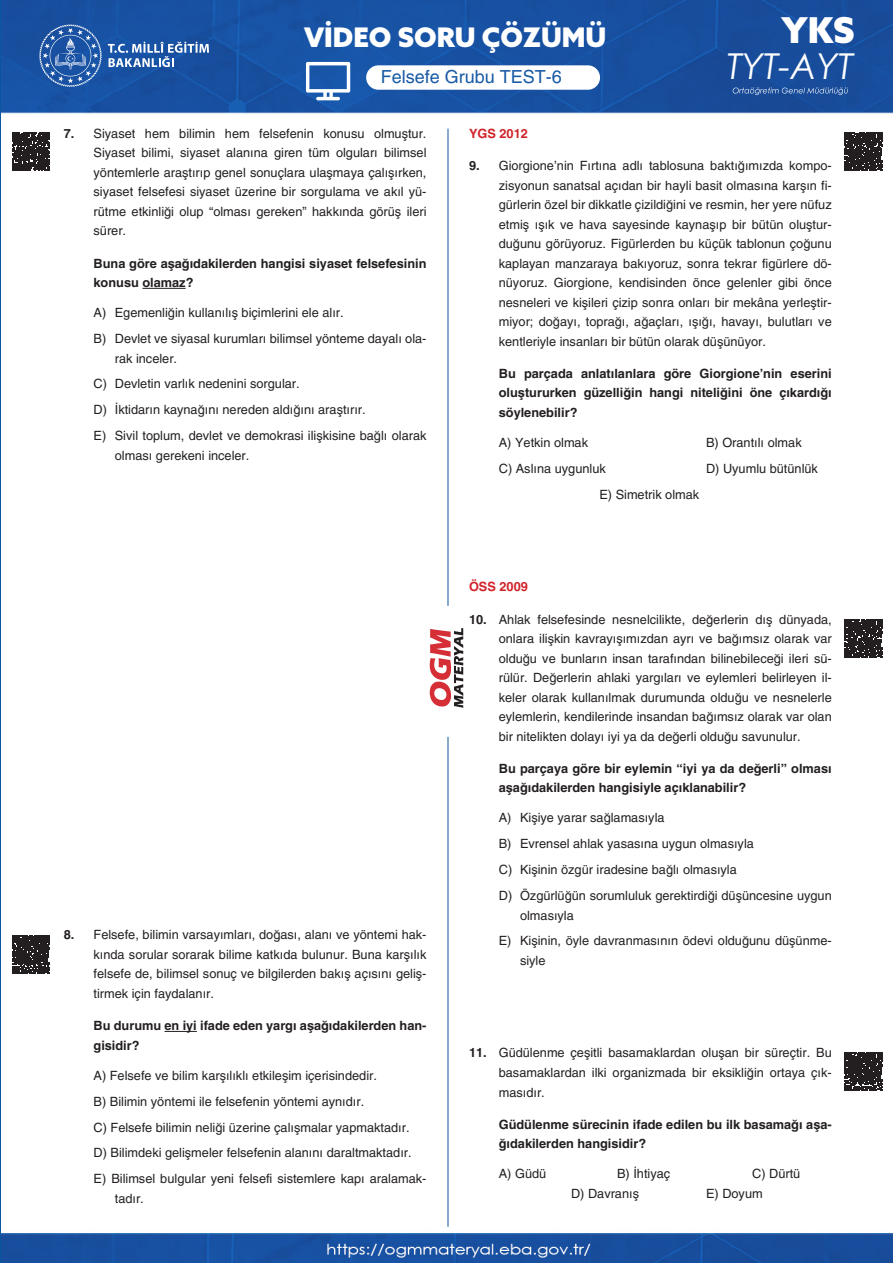
<style>
.page{position:relative;width:893px;height:1263px;background:#fff}
.page>*{position:absolute;margin:0;border:0;box-sizing:border-box;transform-origin:0 0}
.t1{font:italic 35.7px "Century Gothic";color:#fff}
.t2{font:900 35.7px "Azo Sans";color:#fff}
.t3{font:900 27px "Azo Sans";color:#fff}
.t4{font:18px "Helveticasinav";color:#185aa5}
.SORU__NORMAL{font:12.75px/19.5px "Helveticasinav";color:#231f20;text-align:justify}
.CEVAP_5_Lİ__Y{font:12.75px/19.5px "Helveticasinav";color:#231f20}
.SORU__Y{font:700 12.75px/19.5px "Helveticasinav";color:#231f20}
.SORU__Y-2{font:700 12.75px "Helveticasinav";color:#d1232a}
.s1{font-weight:700}
</style>
<div class="page">
<img style="left:2px;top:0;width:891px;height:1263px">
<hr style="left:448px;top:129px;width:1px;height:477px;background:#1358a3">
<hr style="left:448px;top:737px;width:1px;height:490px;background:#1358a3">
<svg style="left:39px;top:24px;width:63px;height:63px;background:#3a6bb0"></svg>
<svg style="left:108px;top:42px;width:101px;height:25px;background:#5781bb"></svg>
<svg style="left:430px;top:627px;width:33px;height:81px"></svg>
<svg style="left:306px;top:62px;width:44px;height:38px"></svg>
<svg style="left:733px;top:87px;width:115px;height:8px"></svg>
<div style="left:366px;top:65px;width:234px;height:25px;background:#fff;border-radius:12px"></div>
<hr style="left:142px;top:288px;width:44px;height:1px;background:#231f20">
<hr style="left:165px;top:1031px;width:32px;height:1px;background:#231f20">
<svg style="left:12px;top:133px;width:38px;height:37px"></svg>
<svg style="left:12px;top:935px;width:38px;height:38px"></svg>
<svg style="left:844px;top:133px;width:38px;height:37px"></svg>
<svg style="left:844px;top:620px;width:38px;height:37px"></svg>
<svg style="left:844px;top:1052px;width:38px;height:38px"></svg>
<h2 class="t3" style="left:304px;top:19px;width:304px">VİDEO SORU ÇÖZÜMÜ</h2>
<h1 class="t2" style="left:781px;top:6px;width:75px">YKS</h1>
<h3 class="t4" style="left:381px;top:67px;width:183px">Felsefe Grubu TEST-6</h3>
<h1 class="t1" style="left:727px;top:41px;width:128px">TYT-AYT</h1>
<p class="SORU__NORMAL" style="left:94px;top:124px;width:334px;text-indent:-30px"><span class="s1">7.</span> Siyaset hem bilimin hem felsefenin konusu olmuştur.<br>Siyaset bilimi, siyaset alanına giren tüm olguları bilimsel yöntemlerle araştırıp genel sonuçlara ulaşmaya çalışırken, siyaset felsefesi siyaset üzerine bir sorgulama ve akıl yü&shy;rütme etkinliği olup “olması gereken” hakkında görüş ileri sürer.</p>
<p class="SORU__Y" style="left:94px;top:253px;width:334px">Buna göre aşağıdakilerden hangisi siyaset felsefesinin konusu olamaz?</p>
<p class="CEVAP_5_Lİ__Y" style="left:94px;top:303px;width:252px">A) Egemenliğin kullanılış biçimlerini ele alır.</p>
<p class="CEVAP_5_Lİ__Y" style="left:115px;top:329px;width:313px;text-indent:-21px">B) Devlet ve siyasal kurumları bilimsel yönteme dayalı ola&shy;rak inceler.</p>
<p class="CEVAP_5_Lİ__Y" style="left:94px;top:374px;width:208px">C) Devletin varlık nedenini sorgular.</p>
<p class="CEVAP_5_Lİ__Y" style="left:94px;top:400px;width:274px">D) İktidarın kaynağını nereden aldığını araştırır.</p>
<p class="CEVAP_5_Lİ__Y" style="left:115px;top:426px;width:313px;text-indent:-21px">E) Sivil toplum, devlet ve demokrasi ilişkisine bağlı olarak olması gerekeni inceler.</p>
<p class="SORU__NORMAL" style="left:94px;top:925px;width:334px;text-indent:-30px"><span class="s1">8.</span> Felsefe, bilimin varsayımları, doğası, alanı ve yöntemi hak&shy;kında sorular sorarak bilime katkıda bulunur. Buna karşılık felsefe de, bilimsel sonuç ve bilgilerden bakış açısını geliş&shy;tirmek için faydalanır.</p>
<p class="SORU__Y" style="left:94px;top:1016px;width:334px">Bu durumu en iyi ifade eden yargı aşağıdakilerden han&shy;gisidir?</p>
<p class="CEVAP_5_Lİ__Y" style="left:94px;top:1065px;width:285px">A) Felsefe ve bilim karşılıklı etkileşim içerisindedir.</p>
<p class="CEVAP_5_Lİ__Y" style="left:94px;top:1091px;width:272px">B) Bilimin yöntemi ile felsefenin yöntemi aynıdır.</p>
<p class="CEVAP_5_Lİ__Y" style="left:94px;top:1117px;width:317px">C) Felsefe bilimin neliği üzerine çalışmalar yapmaktadır.</p>
<p class="CEVAP_5_Lİ__Y" style="left:94px;top:1143px;width:320px">D) Bilimdeki gelişmeler felsefenin alanını daraltmaktadır.</p>
<p class="CEVAP_5_Lİ__Y" style="left:115px;top:1169px;width:313px;text-indent:-21px">E) Bilimsel bulgular yeni felsefi sistemlere kapı aralamak&shy;tadır.</p>
<p class="SORU__Y-2" style="left:469px;top:126px;width:60px">YGS 2012</p>
<p class="SORU__NORMAL" style="left:499px;top:156px;width:334px;text-indent:-30px"><span class="s1">9.</span> Giorgione’nin Fırtına adlı tablosuna baktığımızda kompo&shy;zisyonun sanatsal açıdan bir hayli basit olmasına karşın fi&shy;gürlerin özel bir dikkatle çizildiğini ve resmin, her yere nüfuz etmiş ışık ve hava sayesinde kaynaşıp bir bütün oluştur&shy;duğunu görüyoruz. Figürlerden bu küçük tablonun çoğunu kaplayan manzaraya bakıyoruz, sonra tekrar figürlere dö&shy;nüyoruz. Giorgione, kendisinden önce gelenler gibi önce nesneleri ve kişileri çizip sonra onları bir mekâna yerleştir&shy;miyor; doğayı, toprağı, ağaçları, ışığı, havayı, bulutları ve kentleriyle insanları bir bütün olarak düşünüyor.</p>
<p class="SORU__Y" style="left:499px;top:364px;width:334px;text-align:justify">Bu parçada anlatılanlara göre Giorgione’nin eserini oluştururken güzelliğin hangi niteliğini öne çıkardığı söylenebilir?</p>
<p class="CEVAP_5_Lİ__Y" style="left:499px;top:433px;width:91px">A) Yetkin olmak</p>
<p class="CEVAP_5_Lİ__Y" style="left:706px;top:433px;width:97px">B) Orantılı olmak</p>
<p class="CEVAP_5_Lİ__Y" style="left:499px;top:459px;width:108px">C) Aslına uygunluk</p>
<p class="CEVAP_5_Lİ__Y" style="left:706px;top:459px;width:113px">D) Uyumlu bütünlük</p>
<p class="CEVAP_5_Lİ__Y" style="left:599px;top:485px;width:101px">E) Simetrik olmak</p>
<p class="SORU__Y-2" style="left:469px;top:579px;width:60px">ÖSS 2009</p>
<p class="SORU__NORMAL" style="left:499px;top:609px;width:334px;text-indent:-30px"><span class="s1">10.</span> Ahlak felsefesinde nesnelcilikte, değerlerin dış dünyada, onlara ilişkin kavrayışımızdan ayrı ve bağımsız olarak var olduğu ve bunların insan tarafından bilinebileceği ileri sü&shy;rülür. Değerlerin ahlaki yargıları ve eylemleri belirleyen il&shy;keler olarak kullanılmak durumunda olduğu ve nesnelerle eylemlerin, kendilerinde insandan bağımsız olarak var olan bir nitelikten dolayı iyi ya da değerli olduğu savunulur.</p>
<p class="SORU__Y" style="left:499px;top:759px;width:334px">Bu parçaya göre bir eylemin “iyi ya da değerli” olması aşağıdakilerden hangisiyle açıklanabilir?</p>
<p class="CEVAP_5_Lİ__Y" style="left:499px;top:808px;width:167px">A) Kişiye yarar sağlamasıyla</p>
<p class="CEVAP_5_Lİ__Y" style="left:499px;top:834px;width:257px">B) Evrensel ahlak yasasına uygun olmasıyla</p>
<p class="CEVAP_5_Lİ__Y" style="left:499px;top:860px;width:240px">C) Kişinin özgür iradesine bağlı olmasıyla</p>
<p class="CEVAP_5_Lİ__Y" style="left:520px;top:886px;width:313px;text-indent:-21px">D) Özgürlüğün sorumluluk gerektirdiği düşüncesine uygun olmasıyla</p>
<p class="CEVAP_5_Lİ__Y" style="left:520px;top:931px;width:313px;text-indent:-21px">E) Kişinin, öyle davranmasının ödevi olduğunu düşünme&shy;siyle</p>
<p class="SORU__NORMAL" style="left:499px;top:1043px;width:334px;text-indent:-30px"><span class="s1">11.</span> Güdülenme çeşitli basamaklardan oluşan bir süreçtir. Bu basamaklardan ilki organizmada bir eksikliğin ortaya çık&shy;masıdır.</p>
<p class="SORU__Y" style="left:499px;top:1114px;width:334px">Güdülenme sürecinin ifade edilen bu ilk basamağı aşa&shy;ğıdakilerden hangisidir?</p>
<p class="CEVAP_5_Lİ__Y" style="left:499px;top:1164px;width:49px">A) Güdü</p>
<p class="CEVAP_5_Lİ__Y" style="left:617px;top:1164px;width:55px">B) İhtiyaç</p>
<p class="CEVAP_5_Lİ__Y" style="left:752px;top:1164px;width:50px">C) Dürtü</p>
<p class="CEVAP_5_Lİ__Y" style="left:571px;top:1184px;width:70px">D) Davranış</p>
<p class="CEVAP_5_Lİ__Y" style="left:706px;top:1184px;width:58px">E) Doyum</p>
</div>
